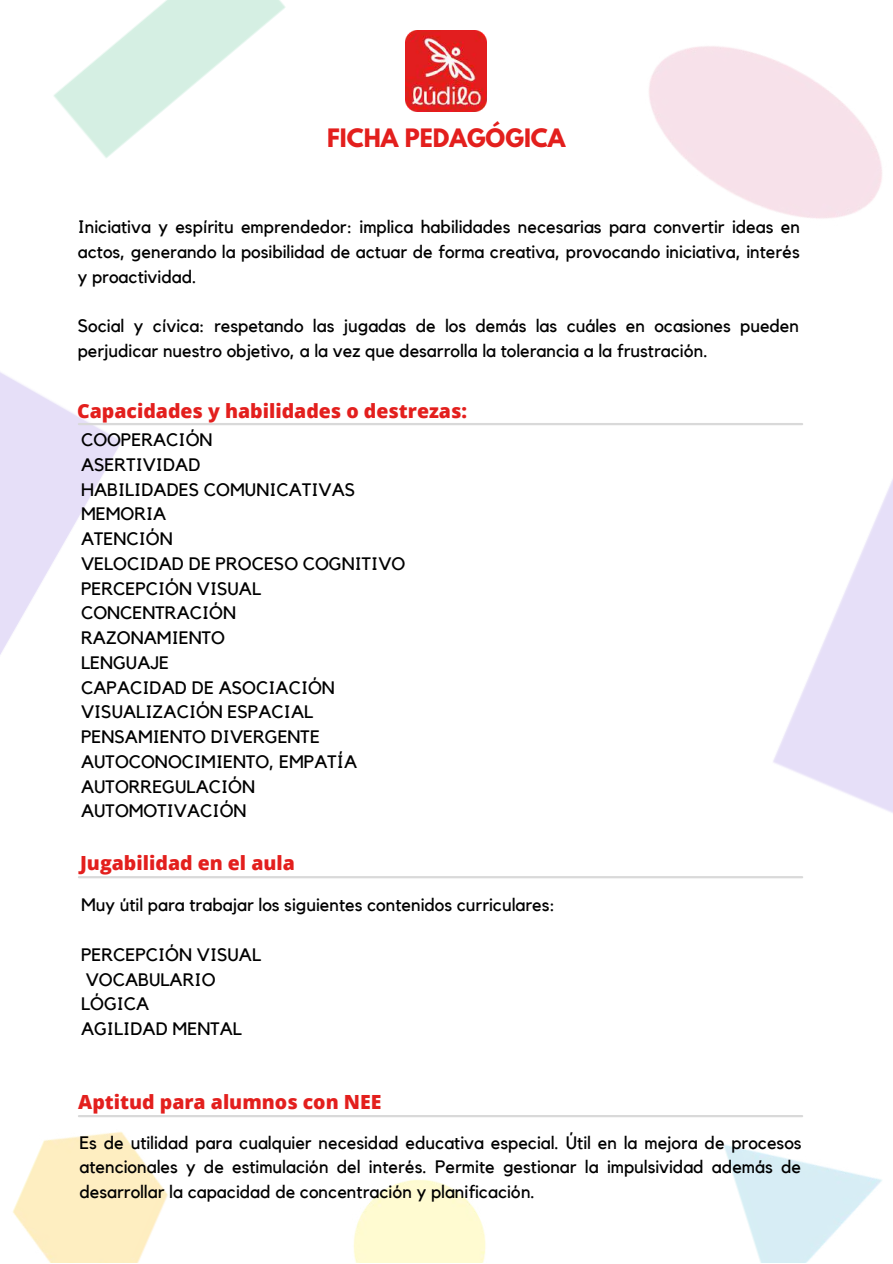
<style>
.page{position:relative;width:893px;height:1264px;background:#fff}
.page>*{position:absolute;margin:0;border:0;box-sizing:border-box;transform-origin:0 0}
.t1{font:700 22.5px "League Spartan";color:#e31f1d}
.t2{font:800 19.5px "Open Sans";color:#e31f1d}
.t3{font:18px/24.8px "Kollektif";color:#000}
</style>
<div class="page">
<img style="left:54px;top:0;width:231px;height:158px">
<img style="left:13px;top:1115px;width:155px;height:147px">
<img style="left:649px;top:46px;width:233px;height:173px">
<img style="left:724px;top:1115px;width:158px;height:147px">
<img style="left:353px;top:1180px;width:133px;height:82px">
<img style="left:747px;top:424px;width:145px;height:455px">
<img style="left:0;top:372px;width:122px;height:283px">
<hr style="left:79px;top:423px;width:723px;height:2px;background:#d9d9d9">
<img style="left:406px;top:30px;width:81px;height:81px">
<hr style="left:79px;top:876px;width:723px;height:2px;background:#d9d9d9">
<hr style="left:79px;top:1114px;width:723px;height:3px;background:#d9d9d9">
<p class="t1" style="left:327px;top:126px;width:240px">FICHA PEDAGÓGICA</p>
<p class="t3" style="left:78px;top:215px;width:723px;text-align:justify">Iniciativa y espíritu emprendedor: implica habilidades necesarias para convertir ideas en actos, generando la posibilidad de actuar de forma creativa, provocando iniciativa, interés y proactividad.</p>
<p class="t3" style="left:78px;top:314px;width:722px">Social y cívica: respetando las jugadas de los demás las cuáles en ocasiones pueden perjudicar nuestro objetivo, a la vez que desarrolla la tolerancia a la frustración.</p>
<p class="t2" style="left:77px;top:397px;width:391px">Capacidades y habilidades o destrezas:</p>
<p class="t3" style="left:81px;top:428px;width:326px">COOPERACIÓN<br>ASERTIVIDAD<br>HABILIDADES COMUNICATIVAS<br>MEMORIA<br>ATENCIÓN<br>VELOCIDAD DE PROCESO COGNITIVO<br>PERCEPCIÓN VISUAL<br>CONCENTRACIÓN<br>RAZONAMIENTO<br>LENGUAJE<br>CAPACIDAD DE ASOCIACIÓN<br>VISUALIZACIÓN ESPACIAL<br>PENSAMIENTO DIVERGENTE<br>AUTOCONOCIMIENTO, EMPATÍA<br>AUTORREGULACIÓN<br>AUTOMOTIVACIÓN</p>
<p class="t2" style="left:80px;top:848px;width:216px">Jugabilidad en el aula</p>
<p class="t3" style="left:81px;top:893px;width:475px">Muy útil para trabajar los siguientes contenidos curriculares:</p>
<p class="t3" style="left:81px;top:942px;width:182px">PERCEPCIÓN VISUAL<br>VOCABULARIO<br>LÓGICA<br>AGILIDAD MENTAL</p>
<p class="t2" style="left:78px;top:1087px;width:305px">Aptitud para alumnos con NEE</p>
<p class="t3" style="left:79px;top:1130px;width:723px;text-align:justify">Es de utilidad para cualquier necesidad educativa especial. Útil en la mejora de procesos atencionales y de estimulación del interés. Permite gestionar la impulsividad además de desarrollar la capacidad de concentración y planificación.</p>
</div>
